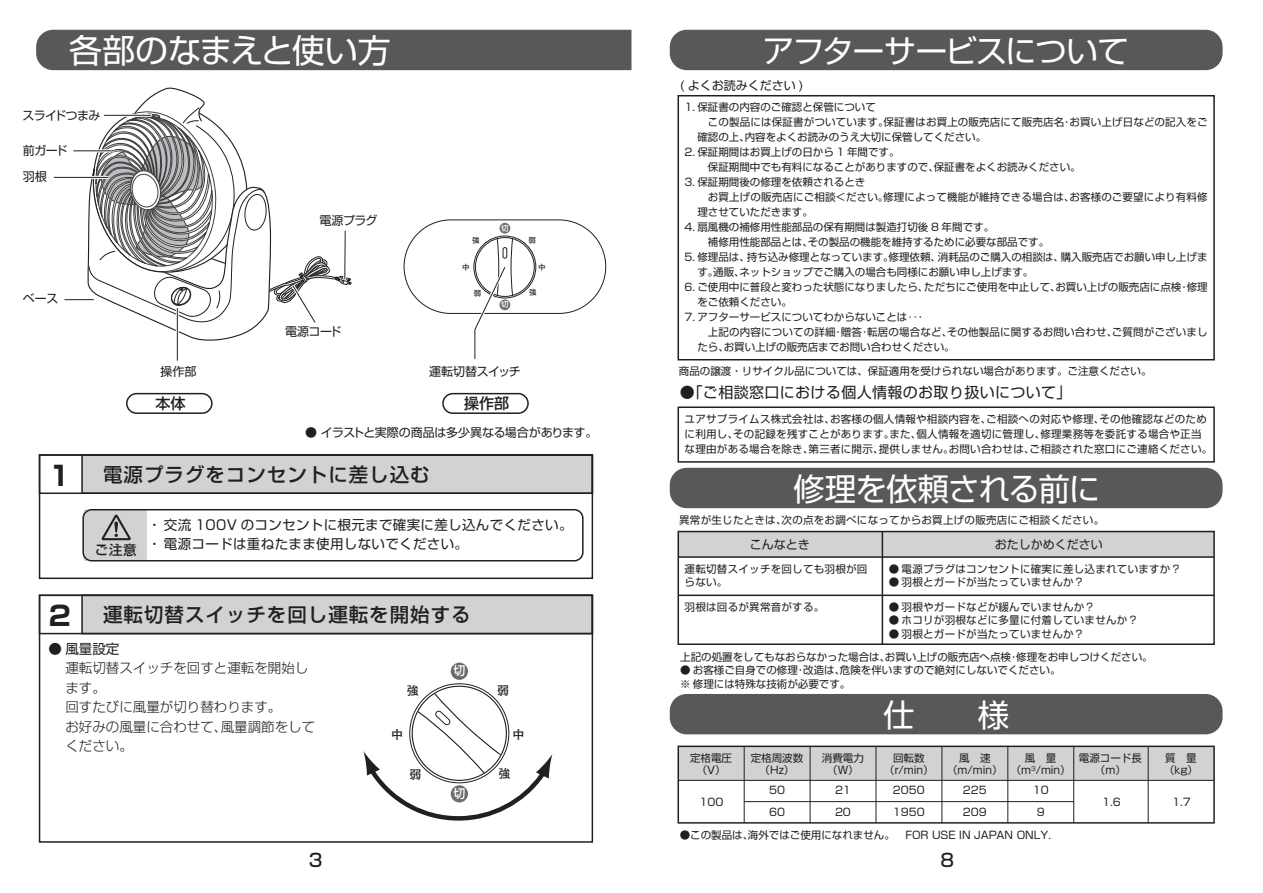
<style>
.page{position:relative;width:1263px;height:893px;background:#fff}
.page>*{position:absolute;margin:0;border:0;box-sizing:border-box;transform-origin:0 0}
.t1{font:33px "Shin Go Pro";letter-spacing:-.01em;color:#fff}
.t2{font:31.5px "Shin Go Pro";letter-spacing:-.03em;color:#fff}
.t3{font:500 19.5px "Shin Go Pro";letter-spacing:.05em;color:#231f20}
.t4{font:500 18px "Shin Go Pro";color:#231f20}
.t5{font:15px "Shin Go Pro";letter-spacing:.025em;color:#231f20}
.t6{font:500 15px "Shin Go Pro";color:#231f20}
.t7{font:13.5px/19.5px "Shin Go Pro";letter-spacing:.025em;color:#231f20}
.t8{font:300 13.5px/19.5px "Shin Go Pro";color:#231f20}
.t9{font:12px/26px "Shin Go Pro";color:#231f20}
.t10{font:12px "Shin Go Pro";letter-spacing:-.02em;color:#231f20}
.t11{font:12px "Shin Go Pro";letter-spacing:-.03em;color:#231f20}
.t12{font:12px "Shin Go Pro";letter-spacing:-.055em;color:#231f20}
.t13{font:700 12px "Futo Go B101 Pro";color:#231f20}
.t14{font:500 12px "Shin Go Pro";color:#fff}
.t15{font:10.5px/15px "Shin Go Pro";color:#231f20}
.t16{font:10.5px/15px "Shin Go Pro";letter-spacing:.025em;color:#231f20}
.t17{font:700 7.5px "Futo Go B101 Pro";color:#231f20}
.t18{font:500 7.5px "Shin Go Pro";color:#fff}
.s1{font-weight:700;font-size:27px}
.s2{font-weight:500}
</style>
<div class="page">
<div style="left:81px;top:454px;width:512px;height:40px;background:#d1d2d4;border:2px solid #231f20"></div>
<div style="left:36px;top:30px;width:595px;height:40px;background:#57585a"></div>
<div style="left:39px;top:454px;width:554px;height:125px;border:2px solid #231f20"></div>
<div style="left:39px;top:454px;width:554px;height:40px;border:2px solid #231f20"></div>
<div style="left:82px;top:509px;width:502px;height:52px;border:2px solid #231f20;border-radius:9px"></div>
<svg style="left:83px;top:510px;width:64px;height:51px;background:#bebec0"></svg>
<div style="left:81px;top:595px;width:512px;height:39px;background:#d1d2d4;border:2px solid #231f20"></div>
<div style="left:39px;top:595px;width:554px;height:248px;border:2px solid #231f20"></div>
<div style="left:39px;top:595px;width:554px;height:39px;border:2px solid #231f20"></div>
<div style="left:126px;top:393px;width:87px;height:21px;border:2px solid #231f20;border-radius:10px"></div>
<div style="left:442px;top:393px;width:87px;height:21px;border:2px solid #231f20;border-radius:10px"></div>
<hr style="left:74px;top:150px;width:41px;height:1px;background:#231f20">
<hr style="left:54px;top:177px;width:54px;height:1px;background:#231f20">
<hr style="left:64px;top:299px;width:30px;height:1px;background:#231f20">
<svg style="left:80px;top:87px;width:272px;height:254px"></svg>
<hr style="left:176px;top:308px;width:3px;height:53px;background:#fff">
<hr style="left:177px;top:308px;width:1px;height:53px;background:#231f20">
<div style="left:499px;top:223px;width:11px;height:11px;background:#6c6d70;border-radius:50%"></div>
<div style="left:404px;top:220px;width:202px;height:94px;border:1px solid #231f20;border-radius:47px"></div>
<svg style="left:472px;top:238px;width:41px;height:121px"></svg>
<div style="left:451px;top:663px;width:17px;height:17px;background:#6c6d70;border-radius:50%"></div>
<svg style="left:363px;top:692px;width:189px;height:129px"></svg>
<div style="left:678px;top:531px;width:536px;height:26px;background:#d1d2d4"></div>
<div style="left:670px;top:30px;width:552px;height:40px;background:#57585a;border-radius:17px"></div>
<div style="left:670px;top:468px;width:552px;height:40px;background:#57585a;border-radius:17px"></div>
<div style="left:670px;top:694px;width:552px;height:40px;background:#57585a;border-radius:17px"></div>
<div style="left:677px;top:95px;width:538px;height:265px;border:2px solid #231f20"></div>
<div style="left:677px;top:406px;width:538px;height:57px;border:2px solid #231f20"></div>
<div style="left:678px;top:746px;width:536px;height:34px;background:#d1d2d4"></div>
<div style="left:677px;top:746px;width:538px;height:78px;border:2px solid #231f20"></div>
<div style="left:677px;top:531px;width:538px;height:114px;border:2px solid #231f20"></div>
<hr style="left:678px;top:556px;width:536px;height:2px;background:#231f20">
<hr style="left:678px;top:595px;width:536px;height:1px;background:#231f20">
<hr style="left:678px;top:780px;width:536px;height:1px;background:#231f20">
<hr style="left:744px;top:801px;width:330px;height:1px;background:#231f20">
<hr style="left:1148px;top:746px;width:1px;height:77px;background:#231f20">
<hr style="left:744px;top:746px;width:1px;height:77px;background:#231f20">
<hr style="left:810px;top:746px;width:1px;height:77px;background:#231f20">
<hr style="left:876px;top:746px;width:1px;height:77px;background:#231f20">
<hr style="left:941px;top:746px;width:1px;height:77px;background:#231f20">
<hr style="left:1007px;top:746px;width:1px;height:77px;background:#231f20">
<hr style="left:1073px;top:746px;width:1px;height:77px;background:#231f20">
<hr style="left:882px;top:531px;width:1px;height:113px;background:#231f20">
<h1 class="t1" style="left:69px;top:23px;width:323px">各部のなまえと使い方</h1>
<p class="t12" style="left:22px;top:106px;width:80px">スライドつまみ</p>
<p class="t9" style="left:23px;top:136px;width:46px">前ガード羽根</p>
<p class="t9" style="left:23px;top:284px;width:37px">ベース</p>
<p class="t9" style="left:160px;top:357px;width:37px">操作部</p>
<p class="t9" style="left:319px;top:206px;width:60px">電源プラグ</p>
<p class="t9" style="left:285px;top:317px;width:58px">電源コード</p>
<p class="t17" style="left:472px;top:234px;width:9px">強</p>
<p class="t18" style="left:501px;top:222px;width:9px">切</p>
<p class="t17" style="left:529px;top:234px;width:9px">弱</p>
<p class="t17" style="left:462px;top:262px;width:9px">中</p>
<p class="t17" style="left:538px;top:262px;width:9px">中</p>
<p class="t17" style="left:474px;top:287px;width:9px">弱</p>
<p class="t18" style="left:501px;top:298px;width:9px">切</p>
<p class="t17" style="left:529px;top:286px;width:9px">強</p>
<p class="t11" style="left:429px;top:361px;width:93px">運転切替スイッチ</p>
<h3 class="t6" style="left:156px;top:391px;width:31px">本体</h3>
<h3 class="t6" style="left:464px;top:391px;width:46px">操作部</h3>
<p class="t10" style="left:305px;top:423px;width:294px">● イラストと実際の商品は多少異なる場合があります。</p>
<h3 class="t3" style="left:49px;top:458px;width:382px"><span class="s1">1</span> 　電源プラグをコンセントに差し込む</h3>
<p class="t7" style="left:95px;top:513px;width:479px;text-indent:53px">・交流 100V のコンセントに根元まで確実に差し込んでください。<span class="s2">ご注意</span> ・電源コードは重ねたまま使用しないでください。</p>
<h3 class="t3" style="left:49px;top:599px;width:423px"><span class="s1">2</span> 　運転切替スイッチを回し運転を開始する</h3>
<p class="t7" style="left:48px;top:637px;width:73px">● 風量設定</p>
<p class="t8" style="left:65px;top:656px;width:251px">運転切替スイッチを回すと運転を開始します。<br>回すたびに風量が切り替わります。<br>お好みの風量に合わせて、風量調節をしてください。</p>
<p class="t14" style="left:453px;top:661px;width:13px">切</p>
<p class="t13" style="left:407px;top:680px;width:13px">強</p>
<p class="t13" style="left:497px;top:680px;width:13px">弱</p>
<p class="t13" style="left:391px;top:725px;width:13px">中</p>
<p class="t13" style="left:513px;top:725px;width:13px">中</p>
<h3 class="t4" style="left:309px;top:845px;width:15px">3</h3>
<p class="t13" style="left:409px;top:765px;width:13px">弱</p>
<p class="t14" style="left:453px;top:783px;width:13px">切</p>
<p class="t13" style="left:498px;top:764px;width:13px">強</p>
<h2 class="t2" style="left:763px;top:25px;width:368px">アフターサービスについて</h2>
<p class="t9" style="left:680px;top:71px;width:124px">( よくお読みください )</p>
<p class="t15" style="left:697px;top:99px;width:512px;text-indent:-13px">1. 保証書の内容のご確認と保管について<br>　この製品には保証書がついています。保証書はお買上の販売店にて販売店名･お買い上げ日などの記入をご確認の上、内容をよくお読みのうえ大切に保管してください。</p>
<p class="t15" style="left:697px;top:144px;width:385px;text-indent:-13px">2. 保証期間はお買上げの日から 1 年間です。<br>　保証期間中でも有料になることがありますので､保証書をよくお読みください。</p>
<p class="t15" style="left:697px;top:174px;width:512px;text-indent:-13px">3. 保証期間後の修理を依頼されるとき<br>　お買上げの販売店にご相談＜ださい。修理によって機能が維持できる場合は､お客様のご要望により有料修理させていただきます。</p>
<p class="t15" style="left:697px;top:219px;width:353px;text-indent:-13px">4. 扇風機の補修用性能部品の保有期間は製造打切後 8 年間です。<br>　補修用性能部品とは､その製品の機能を維持するために必要な部品です。</p>
<p class="t15" style="left:697px;top:249px;width:512px;text-indent:-13px">5. 修理品は、持ち込み修理となっています。修理依頼、消耗品のご購入の相談は、購入販売店でお願い申し上げます。通販、ネットショップでご購入の場合も同様にお願い申し上げます。</p>
<p class="t15" style="left:697px;top:279px;width:512px;text-indent:-13px">6. ご使用中に普段と変わった状態になりましたら、ただちにご使用を中止して､お買い上げの販売店に点検･修理をご依頼ください。</p>
<p class="t15" style="left:697px;top:309px;width:512px;text-indent:-13px">7. アフターサービスについてわからないことは‥･<br>　上記の内容についての詳細･贈答･転居の場合など､その他製品に関するお問い合わせ､ご質問がございましたら､お買い上げの販売店までお問い合わせください。</p>
<p class="t15" style="left:679px;top:362px;width:474px">商品の譲渡・リサイクル品については、保証適用を受けられない場合があります。ご注意ください。</p>
<h3 class="t5" style="left:680px;top:380px;width:386px">●｢ご相談窓口における個人情報のお取り扱いについて｣</h3>
<p class="t16" style="left:685px;top:410px;width:529px">ユアサプライムス株式会社は､お客様の個人情報や相談内容を､ご相談への対応や修理､その他確認などのために利用し､その記録を残すことがあります。また､個人情報を適切に管理し、修理業務等を委託する場合や正当な理由がある場合を除き､第三者に開示、提供しません。お問い合わせは、ご相談された窓口にご連絡ください。</p>
<h2 class="t2" style="left:793px;top:463px;width:308px">修理を依頼される前に</h2>
<p class="t16" style="left:679px;top:511px;width:426px">異常が生じたときは､次の点をお調べになってからお買上げの販売店にご相談ください。</p>
<p class="t9" style="left:750px;top:530px;width:61px">こんなとき</p>
<p class="t9" style="left:995px;top:530px;width:109px">おたしかめください</p>
<p class="t16" style="left:685px;top:561px;width:184px;line-height:13.5px">運転切替スイッチを回しても羽根が回らない。</p>
<p class="t16" style="left:889px;top:560px;width:294px">● 電源プラグはコンセントに確実に差し込まれていますか？</p>
<p class="t16" style="left:889px;top:573px;width:197px">● 羽根とガードが当たっていませんか？</p>
<p class="t16" style="left:685px;top:598px;width:141px">羽根は回るが異常音がする。</p>
<p class="t16" style="left:889px;top:598px;width:208px">● 羽根やガードなどが緩んでいませんか？</p>
<p class="t16" style="left:889px;top:612px;width:251px">● ホコリが羽根などに多量に付着していませんか？</p>
<p class="t16" style="left:889px;top:625px;width:197px">● 羽根とガードが当たっていませんか？</p>
<p class="t15" style="left:680px;top:648px;width:474px">上記の処置をしてもなおらなかった場合は､お買い上げの販売店へ点検･修理をお申しつけください。</p>
<p class="t15" style="left:680px;top:662px;width:382px;line-height:13.5px">● お客様ご自身での修理･改造は､危険を伴いますので絶対にしないでください。※ 修理には特殊な技術が必要です。</p>
<h2 class="t2" style="left:883px;top:689px;width:127px">仕　　様</h2>
<p class="t15" style="left:690px;top:751px;width:43px;line-height:12px;text-align:center">定格電圧（V）</p>
<p class="t15" style="left:751px;top:751px;width:54px;line-height:12px;text-align:center">定格周波数（Hz）</p>
<p class="t15" style="left:822px;top:751px;width:43px;line-height:12px;text-align:center">消費電力（W）</p>
<p class="t15" style="left:884px;top:751px;width:51px;line-height:12px;text-align:center">回転数（r/min）</p>
<p class="t15" style="left:947px;top:751px;width:57px;line-height:12px;text-align:center">風　速（m/min）</p>
<p class="t15" style="left:1011px;top:751px;width:62px;line-height:12px;text-align:center">風　量（m<sup>3</sup>/min）</p>
<p class="t15" style="left:1079px;top:751px;width:64px;line-height:12px;text-align:center">電源コード長（m）</p>
<p class="t15" style="left:1164px;top:751px;width:36px;line-height:12px">質　量（kg）</p>
<p class="t15" style="left:699px;top:793px;width:25px">100</p>
<p class="t15" style="left:1102px;top:793px;width:20px">1.6</p>
<p class="t15" style="left:1172px;top:793px;width:20px">1.7</p>
<p class="t15" style="left:769px;top:779px;width:17px;line-height:21.3px">50<br>60</p>
<p class="t15" style="left:835px;top:779px;width:17px;line-height:21.3px">21<br>20</p>
<p class="t15" style="left:893px;top:779px;width:33px;line-height:21.3px">2050<br>1950</p>
<p class="t15" style="left:963px;top:779px;width:25px;line-height:21.3px">225<br>209</p>
<p class="t15" style="left:1033px;top:779px;width:17px;line-height:21.3px;text-align:center">10<br>9</p>
<p class="t15" style="left:680px;top:826px;width:373px">●この製品は､海外ではご使用になれません。　FOR USE IN JAPAN ONLY.</p>
<h3 class="t4" style="left:940px;top:845px;width:15px">8</h3>
</div>
